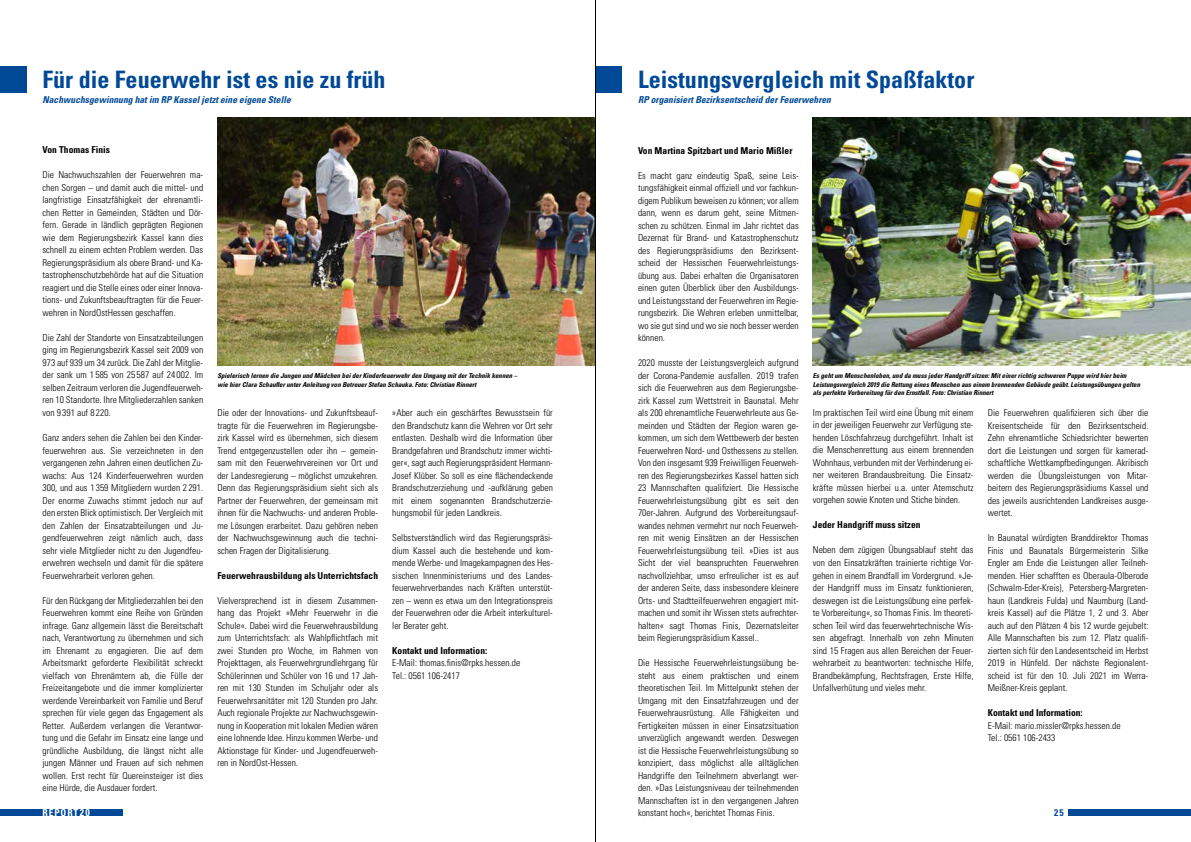
<style>
.page{position:relative;width:1191px;height:842px;background:#fff}
.page>*{position:absolute;margin:0;border:0;box-sizing:border-box;transform-origin:0 0}
.t1{font:700 condensed 24px "Univers";color:#004996}
.t2{font:700 condensed 9.6px "Univers";letter-spacing:.1em;color:#fff}
.t3{font:700 condensed 9.6px "Univers";color:#004996}
.t4{font:300 condensed 9.5px/12.5px "Univers";color:#000;text-align:justify}
.t5{font:700 condensed 9.5px "Univers";color:#000}
.t6{font:italic 700 condensed 9.5px "Univers";color:#004996}
.t7{font:italic 700 condensed 6.8px/8.2px "Univers";color:#000}
.s1{font-size:9.9px}
</style>
<div class="page">
<div style="left:1068px;top:809px;width:123px;height:7px;background:#004996"></div>
<div style="left:0;top:809px;width:123px;height:7px;background:#004996"></div>
<img style="left:217px;top:118px;width:378px;height:248px">
<div style="left:0;top:66px;width:27px;height:27px;background:#004996"></div>
<div style="left:595px;top:66px;width:27px;height:27px;background:#004996"></div>
<img style="left:813px;top:118px;width:378px;height:248px">
<hr style="left:595px;top:0;width:1px;height:842px;background:#000">
<h1 class="t1" style="left:43px;top:65px;width:344px">Für die Feuerwehr ist es nie zu früh</h1>
<p class="t6" style="left:43px;top:94px;width:250px">Nachwuchsgewinnung hat im RP Kassel jetzt eine eigene Stelle</p>
<h1 class="t1" style="left:638px;top:65px;width:338px">Leistungsvergleich mit Spaßfaktor</h1>
<p class="t6" style="left:638px;top:94px;width:194px">RP organisiert Bezirksentscheid der Feuerwehren</p>
<p class="t5" style="left:638px;top:144px;width:156px">Von Martina Spitzbart und Mario Mißler</p>
<p class="t4" style="left:638px;top:169px;width:162px">Es macht ganz eindeutig Spaß, seine Leis&shy;tungsfähigkeit einmal offiziell und vor fachkun&shy;digem Publikum beweisen zu können; vor allem dann, wenn es darum geht, seine Mitmen&shy;schen zu schützen. Einmal im Jahr richtet das Dezernat für Brand- und Katastrophenschutz des Regierungspräsidiums den Bezirksent&shy;scheid der Hessischen Feuerwehrleistungs&shy;übung aus. Dabei erhalten die Organisatoren einen guten Überblick über den Ausbildungs&shy;und Leistungsstand der Feuerwehren im Regie&shy;rungsbezirk. Die Wehren erleben unmittelbar, wo sie gut sind und wo sie noch besser werden können.</p>
<p class="t4" style="left:638px;top:356px;width:162px">2020 musste der Leistungsvergleich aufgrund der Corona-Pandemie ausfallen. 2019 trafen sich die Feuerwehren aus dem Regierungsbe&shy;zirk Kassel zum Wettstreit in Baunatal. Mehr als 200 ehrenamtliche Feuerwehrleute aus Ge&shy;meinden und Städten der Region waren ge&shy;kommen, um sich dem Wettbewerb der besten Feuerwehren Nord- und Osthessens zu stellen.<br>Von den insgesamt 939 Freiwilligen Feuerweh&shy;ren des Regierungsbezirkes Kassel hatten sich 23 Mannschaften qualifiziert. Die Hessische Feuerwehrleistungsübung gibt es seit den 70er-Jahren. Aufgrund des Vorbereitungsauf&shy;wandes nehmen vermehrt nur noch Feuerweh&shy;ren mit wenig Einsätzen an der Hessischen Feuerwehrleistungsübung teil. »Dies ist aus Sicht der viel beanspruchten Feuerwehren nachvollziehbar, umso erfreulicher ist es auf der anderen Seite, dass insbesondere kleinere Orts- und Stadtteilfeuerwehren engagiert mit&shy;machen und somit ihr Wissen stets aufrechter&shy;halten« sagt Thomas Finis, Dezernatsleiter beim Regierungspräsidium Kassel..</p>
<p class="t4" style="left:638px;top:656px;width:162px">Die Hessische Feuerwehrleistungsübung be&shy;steht aus einem praktischen und einem theoretischen Teil. Im Mittelpunkt stehen der Umgang mit den Einsatzfahrzeugen und der Feuerwehrausrüstung. Alle Fähigkeiten und Fertigkeiten müssen in einer Einsatzsituation unverzüglich angewandt werden. Deswegen ist die Hessische Feuerwehrleistungsübung so konzipiert, dass möglichst alle alltäglichen Handgriffe den Teilnehmern abverlangt wer&shy;den. »Das Leistungsniveau der teilnehmenden Mannschaften ist in den vergangenen Jahren konstant hoch«, berichtet Thomas Finis.</p>
<p class="t5" style="left:43px;top:144px;width:69px">Von Thomas Finis</p>
<p class="t4" style="left:43px;top:169px;width:162px">Die Nachwuchszahlen der Feuerwehren ma&shy;chen Sorgen – und damit auch die mittel- und langfristige Einsatzfähigkeit der ehrenamtli&shy;chen Retter in Gemeinden, Städten und Dör&shy;fern. Gerade in ländlich geprägten Regionen wie dem Regierungsbezirk Kassel kann dies schnell zu einem echten Problem werden. Das Regierungspräsidium als obere Brand- und Ka&shy;tastrophenschutzbehörde hat auf die Situation reagiert und die Stelle eines oder einer Innova&shy;tions- und Zukunftsbeauftragten für die Feuer&shy;wehren in NordOstHessen geschaffen.</p>
<p class="t4" style="left:43px;top:331px;width:162px">Die Zahl der Standorte von Einsatzabteilungen ging im Regierungsbezirk Kassel seit 2009 von 973 auf 939 um 34 zurück. Die Zahl der Mitglie&shy;der sank um 1 585 von 25 587 auf 24 002. Im selben Zeitraum verloren die Jugendfeuerweh&shy;ren 10 Standorte. Ihre Mitgliederzahlen sanken von 9 391 auf 8 220.</p>
<p class="t4" style="left:43px;top:431px;width:162px">Ganz anders sehen die Zahlen bei den Kinder&shy;feuerwehren aus. Sie verzeichneten in den vergangenen zehn Jahren einen deutlichen Zu&shy;wachs: Aus 124 Kinderfeuerwehren wurden 300, und aus 1 359 Mitgliedern wurden 2 291.<br>Der enorme Zuwachs stimmt jedoch nur auf den ersten Blick optimistisch. Der Vergleich mit den Zahlen der Einsatzabteilungen und Ju&shy;gendfeuerwehren zeigt nämlich auch, dass sehr viele Mitglieder nicht zu den Jugendfeu&shy;erwehren wechseln und damit für die spätere Feuerwehrarbeit verloren gehen.</p>
<p class="t4" style="left:43px;top:594px;width:162px">Für den Rückgang der Mitgliederzahlen bei den Feuerwehren kommt eine Reihe von Gründen infrage. Ganz allgemein lässt die Bereitschaft nach, Verantwortung zu übernehmen und sich im Ehrenamt zu engagieren. Die auf dem Arbeitsmarkt geforderte Flexibilität schreckt vielfach von Ehrenämtern ab, die Fülle der Freizeitangebote und die immer komplizierter werdende Vereinbarkeit von Familie und Beruf sprechen für viele gegen das Engagement als Retter. Außerdem verlangen die Verantwor&shy;tung und die Gefahr im Einsatz eine lange und gründliche Ausbildung, die längst nicht alle jungen Männer und Frauen auf sich nehmen wollen. Erst recht für Quereinsteiger ist dies eine Hürde, die Ausdauer fordert.</p>
<p class="t7" style="left:217px;top:372px;width:301px">Spielerisch lernen die Jungen und Mädchen bei der Kinderfeuerwehr den Umgang mit der Technik kennen – wie hier Clara Schaufler unter Anleitung von Betreuer Stefan Schauka. Foto: Christian Rinnert</p>
<p class="t7" style="left:813px;top:372px;width:329px">Es geht um Menschenleben, und da muss jeder Handgriff sitzen: Mit einer richtig schweren Puppe wird hier beim<br>Leistungsvergleich 2019 die Rettung eines Menschen aus einem brennenden Gebäude geübt. Leistungsübungen gelten als perfekte Vorbereitung für den Ernstfall. Foto: Christian Rinnert</p>
<p class="t4" style="left:813px;top:406px;width:162px">Im praktischen Teil wird eine Übung mit einem in der jeweiligen Feuerwehr zur Verfügung ste&shy;henden Löschfahrzeug durchgeführt. Inhalt ist die Menschenrettung aus einem brennenden Wohnhaus, verbunden mit der Verhinderung ei&shy;ner weiteren Brandausbreitung. Die Einsatz&shy;kräfte müssen hierbei u.a. unter Atemschutz vorgehen sowie Knoten und Stiche binden.</p>
<p class="t5" style="left:813px;top:519px;width:109px">Jeder Handgriff muss sitzen</p>
<p class="t4" style="left:813px;top:544px;width:162px">Neben dem zügigen Übungsablauf steht das von den Einsatzkräften trainierte richtige Vor&shy;gehen in einem Brandfall im Vordergrund. »Je&shy;der Handgriff muss im Einsatz funktionieren, deswegen ist die Leistungsübung eine perfek&shy;te Vorbereitung«, so Thomas Finis. Im theoreti&shy;schen Teil wird das feuerwehrtechnische Wis&shy;sen abgefragt. Innerhalb von zehn Minuten sind 15 Fragen aus allen Bereichen der Feuer&shy;wehrarbeit zu beantworten: technische Hilfe, Brandbekämpfung, Rechtsfragen, Erste Hilfe, Unfallverhütung und vieles mehr.</p>
<p class="t4" style="left:987px;top:406px;width:162px">Die Feuerwehren qualifizieren sich über die Kreisentscheide für den Bezirksentscheid.<br>Zehn ehrenamtliche Schiedsrichter bewerten dort die Leistungen und sorgen für kamerad&shy;schaftliche Wettkampfbedingungen. Akribisch werden die Übungsleistungen von Mitar&shy;beitern des Regierungspräsidiums Kassel und des jeweils ausrichtenden Landkreises ausge&shy;wertet.</p>
<p class="t4" style="left:987px;top:531px;width:162px">In Baunatal würdigten Branddirektor Thomas Finis und Baunatals Bürgermeisterin Silke Engler am Ende die Leistungen aller Teilneh&shy;menden. Hier schafften es Oberaula-Olberode (Schwalm-Eder-Kreis), Petersberg-Margreten&shy;haun (Landkreis Fulda) und Naumburg (Land&shy;kreis Kassel) auf die Plätze 1, 2 und 3. Aber auch auf den Plätzen 4 bis 12 wurde gejubelt:<br>Alle Mannschaften bis zum 12. Platz qualifi&shy;zierten sich für den Landesentscheid im Herbst 2019 in Hünfeld. Der nächste Regionalent&shy;scheid ist für den 10. Juli 2021 im Werra-Meißner-Kreis geplant.</p>
<p class="t5" style="left:987px;top:707px;width:96px">Kontakt und Information:</p>
<p class="t4" style="left:987px;top:719px;width:134px">E-Mail: mario.missler@rpks.hessen.de<br>Tel.: 0561 106-2433</p>
<p class="t4" style="left:217px;top:406px;width:162px">Die oder der Innovations- und Zukunftsbeauf&shy;tragte für die Feuerwehren im Regierungsbe&shy;zirk Kassel wird es übernehmen, sich diesem Trend entgegenzustellen oder ihn – gemein&shy;sam mit den Feuerwehrvereinen vor Ort und der Landesregierung – möglichst umzukehren.<br>Denn das Regierungspräsidium sieht sich als Partner der Feuerwehren, der gemeinsam mit ihnen für die Nachwuchs- und anderen Proble&shy;me Lösungen erarbeitet. Dazu gehören neben der Nachwuchsgewinnung auch die techni&shy;schen Fragen der Digitalisierung.</p>
<p class="t5" style="left:217px;top:569px;width:162px">Feuerwehrausbildung als Unterrichtsfach</p>
<p class="t4" style="left:217px;top:594px;width:162px">Vielversprechend ist in diesem Zusammen&shy;hang das Projekt »Mehr Feuerwehr in die Schule«. Dabei wird die Feuerwehrausbildung zum Unterrichtsfach: als Wahlpflichtfach mit zwei Stunden pro Woche, im Rahmen von Projekttagen, als Feuerwehrgrundlehrgang für Schülerinnen und Schüler von 16 und 17 Jah&shy;ren mit 130 Stunden im Schuljahr oder als Feuerwehrsanitäter mit 120 Stunden pro Jahr.<br>Auch regionale Projekte zur Nachwuchsgewin&shy;nung in Kooperation mit lokalen Medien wären eine lohnende Idee. Hinzu kommen Werbe- und Aktionstage für Kinder- und Jugendfeuerweh&shy;ren in NordOst-Hessen.</p>
<p class="t4" style="left:392px;top:406px;width:162px">»Aber auch ein geschärftes Bewusstsein für den Brandschutz kann die Wehren vor Ort sehr entlasten. Deshalb wird die Information über Brandgefahren und Brandschutz immer wichti&shy;ger«, sagt auch Regierungspräsident Hermann-Josef Klüber. So soll es eine flächendeckende Brandschutzerziehung und -aufklärung geben mit einem sogenannten Brandschutzerzie&shy;hungsmobil für jeden Landkreis.</p>
<p class="t4" style="left:392px;top:531px;width:162px">Selbstverständlich wird das Regierungspräsi&shy;dium Kassel auch die bestehende und kom&shy;mende Werbe- und Imagekampagnen des Hes&shy;sischen Innenministeriums und des Landes&shy;feuerwehrverbandes nach Kräften unterstüt&shy;zen – wenn es etwa um den Integrationspreis der Feuerwehren oder die Arbeit interkulturel&shy;ler Berater geht.</p>
<p class="t5" style="left:392px;top:644px;width:96px">Kontakt und Information:</p>
<p class="t4" style="left:392px;top:657px;width:129px">E-Mail: thomas.finis@rpks.hessen.de<br>Tel.: 0561 106-2417</p>
<p class="t2" style="left:43px;top:807px;width:49px">REPORT<span class="s1">20</span></p>
<p class="t3" style="left:1054px;top:807px;width:11px">25</p>
</div>
